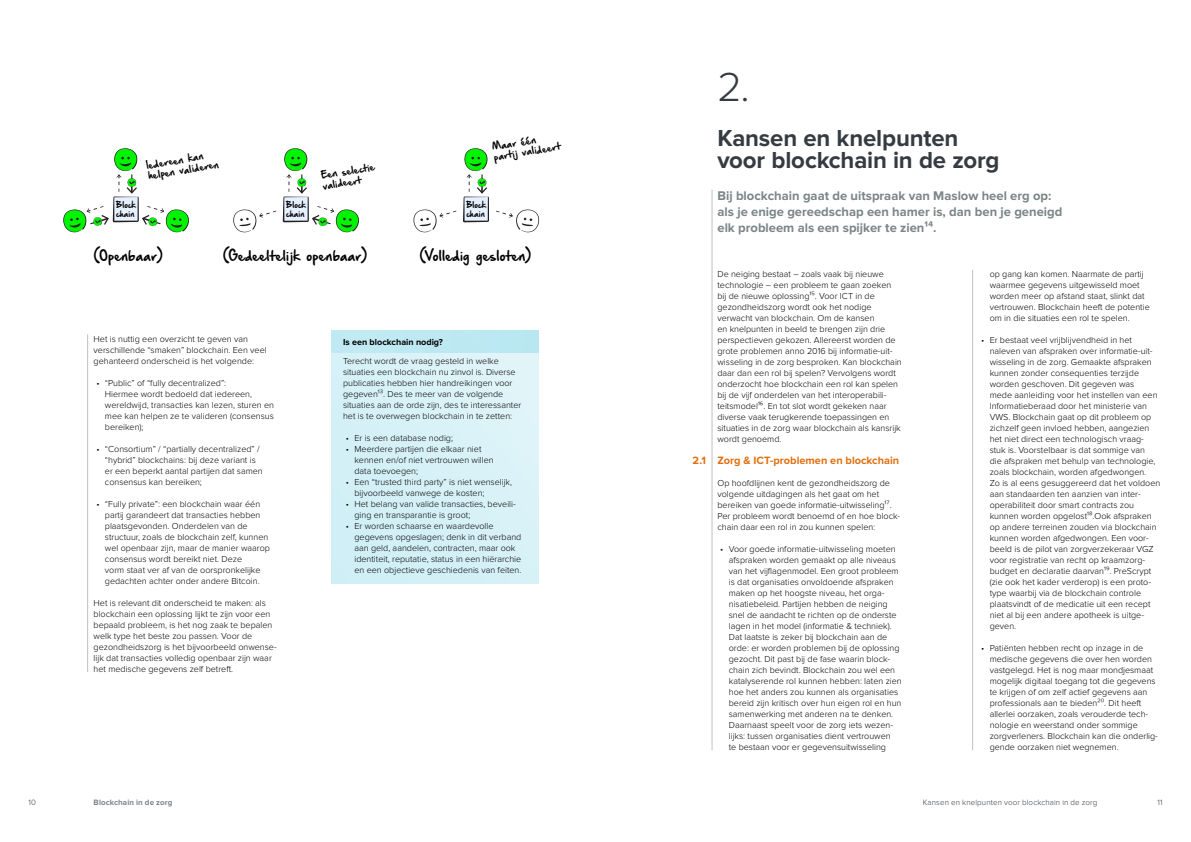
<style>
.page{position:relative;width:1191px;height:842px;background:#fff}
.page>*{position:absolute;margin:0;border:0;box-sizing:border-box;transform-origin:0 0}
.t1{font:300 42px "Proxima Nova";color:#353b41}
.t2{font:700 24px/22px "Proxima Nova";letter-spacing:-.005em;color:#353b41}
.t3{font:700 13px/16px "Proxima Nova";color:#7b8486}
.t4{font:12.1px "Hand Of Sean Demo";color:#000}
.t5{font:700 11px "Proxima Nova";color:#e16f0e}
.t6{font:300 9px/11px "Proxima Nova";color:#000}
.t7{font:700 9px "Proxima Nova";color:#000}
.t8{font:8.8px/10.5px "Hand Of Sean Demo";color:#000}
.t9{font:300 8px "Proxima Nova";letter-spacing:.015em;color:#353b41}
.t10{font:700 8px "Proxima Nova";letter-spacing:.01em;color:#7b8486}
.t11{font:7.5px/9px "Hand Of Sean Demo";color:#000}
</style>
<div class="page">
<div style="left:332px;top:330px;width:207px;height:253px;background:#d7f1f7"></div>
<div style="left:332px;top:330px;width:207px;height:22px;background:#bde9f2"></div>
<hr style="left:87px;top:334px;width:1px;height:338px;background:#bdc1c2">
<hr style="left:712px;top:190px;width:1px;height:560px;background:#bdc1c2">
<hr style="left:972px;top:270px;width:1px;height:480px;background:#bdc1c2">
<svg style="left:63px;top:148px;width:126px;height:85px"></svg>
<svg style="left:233px;top:209px;width:43px;height:23px"></svg>
<svg style="left:283px;top:148px;width:76px;height:85px"></svg>
<svg style="left:496px;top:209px;width:43px;height:23px"></svg>
<svg style="left:413px;top:209px;width:43px;height:23px"></svg>
<svg style="left:463px;top:148px;width:26px;height:74px"></svg>
<p class="t8" style="left:146px;top:161px;width:73px;rotate:-9deg">Iedereen kan helpen valideren</p>
<p class="t8" style="left:320px;top:171px;width:56px;rotate:-9deg">Een selectie valideert</p>
<p class="t8" style="left:491px;top:142px;width:69px;rotate:-9deg">Maar één partij valideert</p>
<p class="t11" style="left:116px;top:201px;width:21px">Block chain</p>
<p class="t11" style="left:286px;top:201px;width:21px">Block chain</p>
<p class="t11" style="left:466px;top:201px;width:21px">Block chain</p>
<h3 class="t4" style="left:93px;top:250px;width:72px">(Openbaar)</h3>
<h3 class="t4" style="left:222px;top:250px;width:147px">(Gedeeltelijk openbaar)</h3>
<h3 class="t4" style="left:419px;top:250px;width:115px">(Volledig gesloten)</h3>
<p class="t6" style="left:94px;top:334px;width:175px">Het is nuttig een overzicht te geven van verschillende “smaken” blockchain. Een veel gehanteerd onderscheid is het volgende:</p>
<p class="t6" style="left:105px;top:378px;width:170px;text-indent:-9px">• “Public” of “fully decentralized”:<br>Hiermee wordt bedoeld dat iedereen, wereldwijd, transacties kan lezen, sturen en mee kan helpen ze te valideren (consensus bereiken);</p>
<p class="t6" style="left:105px;top:444px;width:159px;text-indent:-9px">• “Consortium” / “partially decentralized” / “hybrid” blockchains: bij deze variant is er een beperkt aantal partijen dat samen consensus kan bereiken;</p>
<p class="t6" style="left:105px;top:499px;width:167px;text-indent:-9px">• “Fully private”: een blockchain waar één partij garandeert dat transacties hebben plaatsgevonden. Onderdelen van de structuur, zoals de blockchain zelf, kunnen wel openbaar zijn, maar de manier waarop consensus wordt bereikt niet. Deze<br>vorm staat ver af van de oorspronkelijke gedachten achter onder andere Bitcoin.</p>
<p class="t6" style="left:94px;top:598px;width:185px">Het is relevant dit onderscheid te maken: als blockchain een oplossing lijkt te zijn voor een bepaald probleem, is het nog zaak te bepalen welk type het beste zou passen. Voor de gezondheidszorg is het bijvoorbeeld onwense&shy;lijk dat transacties volledig openbaar zijn waar het medische gegevens zelf betreft.</p>
<p class="t7" style="left:343px;top:337px;width:101px">Is een blockchain nodig?</p>
<p class="t6" style="left:343px;top:355px;width:180px">Terecht wordt de vraag gesteld in welke situaties een blockchain nu zinvol is. Diverse publicaties hebben hier handreikingen voor gegeven¹³. Des te meer van de volgende situaties aan de orde zijn, des te interessanter het is te overwegen blockchain in te zetten:</p>
<p class="t6" style="left:346px;top:432px;width:109px">• Er is een database nodig;</p>
<p class="t6" style="left:354px;top:443px;width:141px;text-indent:-9px">• Meerdere partijen die elkaar niet kennen en/of niet vertrouwen willen data toevoegen;</p>
<p class="t6" style="left:354px;top:476px;width:159px;text-indent:-9px">• Een “trusted third party” is niet wenselijk, bijvoorbeeld vanwege de kosten;</p>
<p class="t6" style="left:354px;top:498px;width:163px;text-indent:-9px">• Het belang van valide transacties, beveili&shy;ging en transparantie is groot;</p>
<p class="t6" style="left:354px;top:520px;width:168px;text-indent:-9px">• Er worden schaarse en waardevolle gegevens opgeslagen; denk in dit verband aan geld, aandelen, contracten, maar ook identiteit, reputatie, status in een hiërarchie en een objectieve geschiedenis van feiten.</p>
<p class="t5" style="left:692px;top:454px;width:15px">2.1</p>
<h1 class="t1" style="left:717px;top:68px;width:34px">2.</h1>
<h2 class="t2" style="left:717px;top:127px;width:284px">Kansen en knelpunten voor blockchain in de zorg</h2>
<h3 class="t3" style="left:717px;top:188px;width:346px">Bij blockchain gaat de uitspraak van Maslow heel erg op: als je enige gereedschap een hamer is, dan ben je geneigd elk probleem als een spijker te zien¹⁴.</h3>
<p class="t6" style="left:717px;top:269px;width:186px">De neiging bestaat – zoals vaak bij nieuwe technologie – een probleem te gaan zoeken bij de nieuwe oplossing¹⁵. Voor ICT in de gezondheidszorg wordt ook het nodige verwacht van blockchain. Om de kansen<br>en knelpunten in beeld te brengen zijn drie perspectieven gekozen. Allereerst worden de grote problemen anno 2016 bij informatie-uit&shy;wisseling in de zorg besproken. Kan blockchain daar dan een rol bij spelen? Vervolgens wordt onderzocht hoe blockchain een rol kan spelen bij de vijf onderdelen van het interoperabili&shy;teitsmodel¹⁶. En tot slot wordt gekeken naar diverse vaak terugkerende toepassingen en situaties in de zorg waar blockchain als kansrijk wordt genoemd.</p>
<p class="t5" style="left:717px;top:454px;width:183px">Zorg &amp; ICT-problemen en blockchain</p>
<p class="t6" style="left:717px;top:478px;width:184px">Op hoofdlijnen kent de gezondheidszorg de volgende uitdagingen als het gaat om het bereiken van goede informatie-uitwisseling¹⁷.<br>Per probleem wordt benoemd of en hoe block&shy;chain daar een rol in zou kunnen spelen:</p>
<p class="t6" style="left:729px;top:544px;width:174px;text-indent:-9px">• Voor goede informatie-uitwisseling moeten afspraken worden gemaakt op alle niveaus van het vijflagenmodel. Een groot probleem is dat organisaties onvoldoende afspraken maken op het hoogste niveau, het orga&shy;nisatiebeleid. Partijen hebben de neiging snel de aandacht te richten op de onderste lagen in het model (informatie &amp; techniek).<br>Dat laatste is zeker bij blockchain aan de orde: er worden problemen bij de oplossing gezocht. Dit past bij de fase waarin block&shy;chain zich bevindt. Blockchain zou wel een katalyserende rol kunnen hebben: laten zien hoe het anders zou kunnen als organisaties bereid zijn kritisch over hun eigen rol en hun samenwerking met anderen na te denken.<br>Daarnaast speelt voor de zorg iets wezen&shy;lijks: tussen organisaties dient vertrouwen<br>te bestaan voor er gegevensuitwisseling</p>
<p class="t6" style="left:989px;top:269px;width:162px">op gang kan komen. Naarmate de partij waarmee gegevens uitgewisseld moet worden meer op afstand staat, slinkt dat vertrouwen. Blockchain heeft de potentie om in die situaties een rol te spelen.</p>
<p class="t6" style="left:989px;top:335px;width:172px;text-indent:-9px">• Er bestaat veel vrijblijvendheid in het naleven van afspraken over informatie-uit&shy;wisseling in de zorg. Gemaakte afspraken kunnen zonder consequenties terzijde worden geschoven. Dit gegeven was<br>mede aanleiding voor het instellen van een Informatieberaad door het ministerie van VWS. Blockchain gaat op dit probleem op zichzelf geen invloed hebben, aangezien het niet direct een technologisch vraag&shy;stuk is. Voorstelbaar is dat sommige van<br>die afspraken met behulp van technologie, zoals blockchain, worden afgedwongen.<br>Zo is al eens gesuggereerd dat het voldoen aan standaarden ten aanzien van inter&shy;operabiliteit door smart contracts zou kunnen worden opgelost¹⁸.Ook afspraken op andere terreinen zouden via blockchain kunnen worden afgedwongen. Een voor&shy;beeld is de pilot van zorgverzekeraar VGZ voor registratie van recht op kraamzorg&shy;budget en declaratie daarvan¹⁹. PreScrypt (zie ook het kader verderop) is een proto&shy;type waarbij via de blockchain controle plaatsvindt of de medicatie uit een recept niet al bij een andere apotheek is uitge&shy;geven.</p>
<p class="t6" style="left:989px;top:643px;width:170px;text-indent:-9px">• Patiënten hebben recht op inzage in de medische gegevens die over hen worden vastgelegd. Het is nog maar mondjesmaat mogelijk digitaal toegang tot die gegevens te krijgen of om zelf actief gegevens aan professionals aan te bieden²⁰. Dit heeft allerlei oorzaken, zoals verouderde tech&shy;nologie en weerstand onder sommige zorgverleners. Blockchain kan die onderlig&shy;gende oorzaken niet wegnemen.</p>
<p class="t9" style="left:28px;top:799px;width:9px">10</p>
<p class="t10" style="left:94px;top:798px;width:80px">Blockchain in de zorg</p>
<p class="t9" style="left:1157px;top:799px;width:7px">11</p>
<p class="t9" style="left:922px;top:799px;width:176px">Kansen en knelpunten voor blockchain in de zorg</p>
</div>
